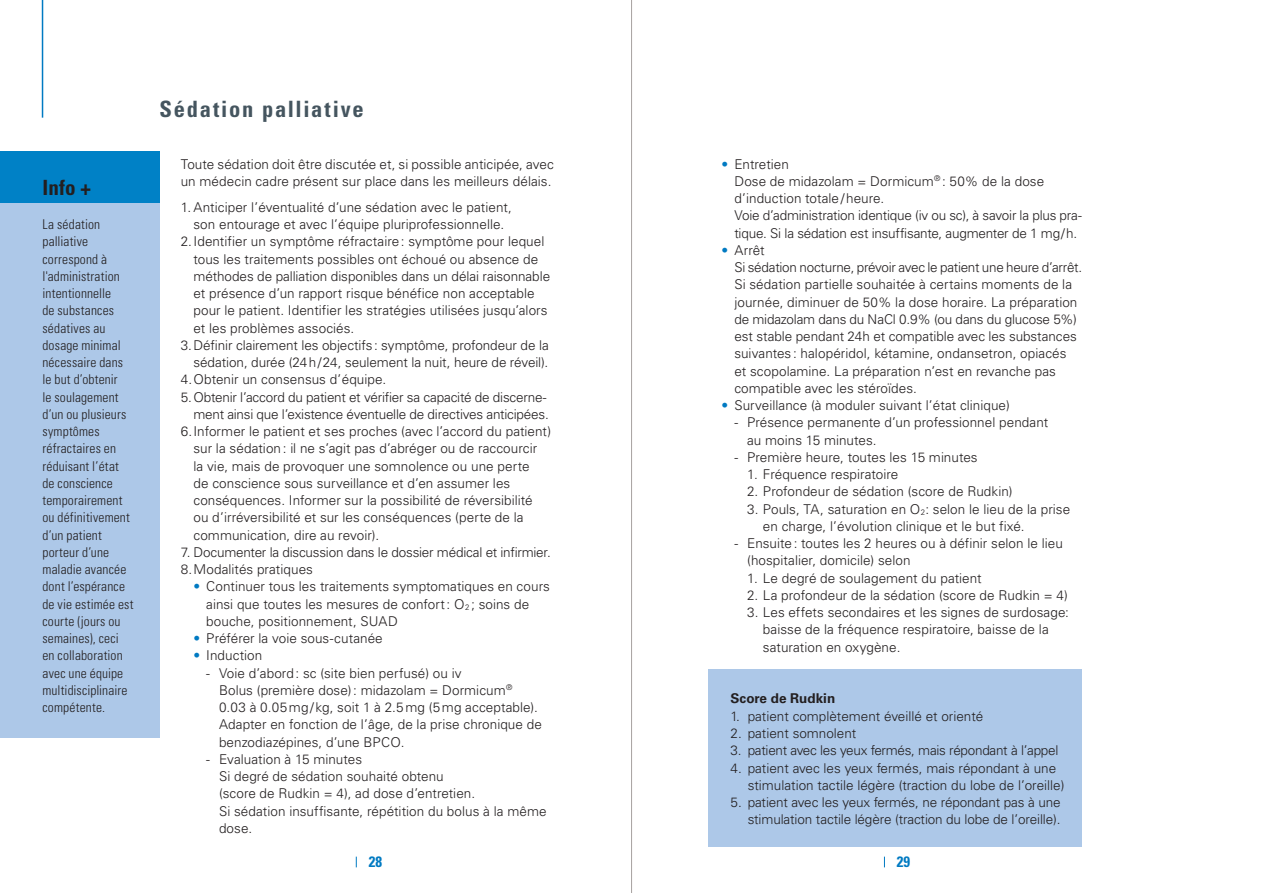
<style>
.page{position:relative;width:1263px;height:893px;background:#fff}
.page>*{position:absolute;margin:0;border:0;box-sizing:border-box;transform-origin:0 0}
.Titres{font:700 condensed 22.5px "Univers LT Std";letter-spacing:.08em;color:#45555f}
.t1{font:700 condensed 21px "Univers LT Std";color:#231f20}
.t2{font:700 condensed 15px "Univers LT Std";color:#007ac2}
.TEXTE_COURANT{font:300 13.5px/17.2px "Univers LT Std";letter-spacing:.005em;color:#231f20}
.t3{font:300 condensed 13.5px/17.2px "Univers LT Std";letter-spacing:.01em;color:#231f20}
.Texte_courant{font:300 13.5px/17.2px "Univers LT Std";letter-spacing:-.005em;color:#231f20}
.TEXTE_COURANT-2{font:300 13.5px/17.2px "Univers LT Std";letter-spacing:-.015em;color:#231f20}
.TEXTE_COURANT-3{font:300 13.5px "Univers LT Std";letter-spacing:-.02em;color:#231f20}
.Texte_courant-2{font:700 13.5px "Univers LT Std";color:#231f20}
.s1{color:#007ac2}
</style>
<div class="page">
<div style="left:709px;top:669px;width:373px;height:177px;background:#adc8e8"></div>
<hr style="left:631px;top:0;width:1px;height:893px;background:#a7a2a0">
<div style="left:0;top:195px;width:159px;height:543px;background:#adc8e8"></div>
<div style="left:0;top:151px;width:159px;height:52px;background:#0081c6"></div>
<hr style="left:42px;top:0;width:1px;height:118px;background:#007ac2">
<p class="t1" style="left:43px;top:174px;width:50px">Info +</p>
<p class="t3" style="left:43px;top:216px;width:93px">La sédation palliative correspond à l'administration intentionnelle<br>de substances sédatives au dosage minimal nécessaire dans le but d’obtenir<br>le soulagement d’un ou plusieurs symptômes réfractaires en réduisant l’état de conscience temporairement ou définitivement d’un patient porteur d’une maladie avancée dont l’espérance de vie estimée est courte (jours ou semaines), ceci en collaboration avec une équipe multidisciplinaire compétente.</p>
<p class="Titres" style="left:159px;top:95px;width:206px">Sédation palliative</p>
<p class="TEXTE_COURANT" style="left:181px;top:155px;width:375px">Toute sédation doit être discutée et, si possible anticipée, avec un médecin cadre présent sur place dans les meilleurs délais.</p>
<p class="TEXTE_COURANT" style="left:181px;top:198px;width:333px;text-align:center">1.Anticiper l’éventualité d’une sédation avec le patient, son entourage et avec l’équipe pluriprofessionnelle.</p>
<p class="TEXTE_COURANT" style="left:193px;top:233px;width:358px;text-indent:-13px">2.Identifier un symptôme réfractaire: symptôme pour lequel tous les traitements possibles ont échoué ou absence de méthodes de palliation disponibles dans un délai raisonnable et présence d’un rapport risque bénéfice non acceptable pour le patient. Identifier les stratégies utilisées jusqu’alors et les problèmes associés.</p>
<p class="TEXTE_COURANT" style="left:181px;top:336px;width:369px;text-align:right">3.Définir clairement les objectifs: symptôme, profondeur de la sédation, durée (24h/24, seulement la nuit, heure de réveil).</p>
<p class="TEXTE_COURANT" style="left:181px;top:371px;width:207px">4.Obtenir un consensus d’équipe.</p>
<p class="TEXTE_COURANT-2" style="left:181px;top:388px;width:370px;text-align:right">5.Obtenir l’accord du patient et vérifier sa capacité de discerne&shy;ment ainsi que l’existence éventuelle de directives anticipées.</p>
<p class="TEXTE_COURANT" style="left:193px;top:423px;width:359px;text-indent:-13px">6.Informer le patient et ses proches (avec l’accord du patient) sur la sédation: il ne s’agit pas d’abréger ou de raccourcir<br>la vie, mais de provoquer une somnolence ou une perte<br>de conscience sous surveillance et d’en assumer les conséquences. Informer sur la possibilité de réversibilité ou d’irréversibilité et sur les conséquences (perte de la communication, dire au revoir).</p>
<p class="TEXTE_COURANT-2" style="left:181px;top:543px;width:372px">7. Documenter la discussion dans le dossier médical et infirmier.</p>
<p class="TEXTE_COURANT" style="left:181px;top:561px;width:134px">8.Modalités pratiques</p>
<p class="TEXTE_COURANT" style="left:206px;top:578px;width:345px;text-indent:-13px"><span class="s1">•</span> Continuer tous les traitements symptomatiques en cours ainsi que toutes les mesures de confort: O<sub>2</sub> ; soins de bouche, positionnement, SUAD</p>
<p class="TEXTE_COURANT" style="left:193px;top:630px;width:191px"><span class="s1">•</span> Préférer la voie sous-cutanée</p>
<p class="TEXTE_COURANT" style="left:193px;top:647px;width:70px"><span class="s1">•</span> Induction</p>
<p class="TEXTE_COURANT" style="left:206px;top:664px;width:257px">- Voie d’abord: sc (site bien perfusé) ou iv</p>
<p class="TEXTE_COURANT" style="left:219px;top:681px;width:324px">Bolus (première dose): midazolam = Dormicum<sup>® </sup>0.03 à 0.05mg/kg, soit 1 à 2.5mg (5mg acceptable).<br>Adapter en fonction de l’âge, de la prise chronique de benzodiazépines, d’une BPCO.</p>
<p class="TEXTE_COURANT" style="left:206px;top:750px;width:157px">- Evaluation à 15 minutes</p>
<p class="TEXTE_COURANT" style="left:219px;top:768px;width:258px">Si degré de sédation souhaité obtenu (score de Rudkin = 4), ad dose d’entretien.</p>
<p class="TEXTE_COURANT" style="left:219px;top:802px;width:329px">Si sédation insuffisante, répétition du bolus à la même dose.</p>
<p class="TEXTE_COURANT" style="left:722px;top:155px;width:69px"><span class="s1">•</span> Entretien</p>
<p class="TEXTE_COURANT" style="left:734px;top:173px;width:311px">Dose de midazolam = Dormicum<sup>®</sup> : 50% de la dose d’induction totale/heure.</p>
<p class="TEXTE_COURANT-2" style="left:734px;top:207px;width:349px">Voie d’administration identique (iv ou sc), à savoir la plus pra&shy;tique. Si la sédation est insuffisante, augmenter de 1 mg/h.</p>
<p class="TEXTE_COURANT" style="left:722px;top:242px;width:45px"><span class="s1">•</span> Arrêt</p>
<p class="TEXTE_COURANT-3" style="left:734px;top:259px;width:349px">Si sédation nocturne, prévoir avec le patient une heure d’arrêt.</p>
<p class="TEXTE_COURANT" style="left:734px;top:276px;width:345px">Si sédation partielle souhaitée à certains moments de la journée, diminuer de 50% la dose horaire. La préparation de midazolam dans du NaCl 0.9% (ou dans du glucose 5%) est stable pendant 24h et compatible avec les substances suivantes: halopéridol, kétamine, ondansetron, opiacés et scopolamine. La préparation n’est en revanche pas compatible avec les stéroïdes.</p>
<p class="TEXTE_COURANT" style="left:722px;top:397px;width:290px"><span class="s1">•</span> Surveillance (à moduler suivant l’état clinique)</p>
<p class="TEXTE_COURANT" style="left:747px;top:414px;width:303px;text-indent:-13px">- Présence permanente d’un professionnel pendant au moins 15 minutes.</p>
<p class="TEXTE_COURANT" style="left:734px;top:449px;width:245px">- Première heure, toutes les 15 minutes</p>
<p class="TEXTE_COURANT" style="left:747px;top:466px;width:153px">1. Fréquence respiratoire</p>
<p class="TEXTE_COURANT" style="left:747px;top:483px;width:267px">2. Profondeur de sédation (score de Rudkin)</p>
<p class="TEXTE_COURANT" style="left:763px;top:500px;width:309px;text-indent:-16px">3. Pouls, TA, saturation en O<sub>2</sub>: selon le lieu de la prise en charge, l’évolution clinique et le but fixé.</p>
<p class="TEXTE_COURANT" style="left:747px;top:535px;width:317px;text-indent:-13px">- Ensuite: toutes les 2 heures ou à définir selon le lieu (hospitalier, domicile) selon</p>
<p class="TEXTE_COURANT" style="left:747px;top:569px;width:236px">1. Le degré de soulagement du patient</p>
<p class="TEXTE_COURANT" style="left:747px;top:587px;width:322px">2. La profondeur de la sédation (score de Rudkin = 4)</p>
<p class="TEXTE_COURANT" style="left:763px;top:604px;width:308px;text-indent:-16px">3. Les effets secondaires et les signes de surdosage: baisse de la fréquence respiratoire, baisse de la saturation en oxygène.</p>
<p class="Texte_courant-2" style="left:731px;top:691px;width:106px">Score de Rudkin</p>
<p class="Texte_courant" style="left:731px;top:707px;width:254px">1. patient complètement éveillé et orienté</p>
<p class="Texte_courant" style="left:731px;top:725px;width:127px">2. patient somnolent</p>
<p class="Texte_courant" style="left:731px;top:742px;width:329px">3. patient avec les yeux fermés, mais répondant à l’appel</p>
<p class="Texte_courant" style="left:748px;top:759px;width:318px;text-indent:-17px">4. patient avec les yeux fermés, mais répondant à une stimulation tactile légère (traction du lobe de l’oreille)</p>
<p class="Texte_courant" style="left:731px;top:794px;width:331px;text-align:right">5. patient avec les yeux fermés, ne répondant pas à une stimulation tactile légère (traction du lobe de l’oreille).</p>
<p class="t2" style="left:369px;top:853px;width:15px">28</p>
<p class="t2" style="left:897px;top:853px;width:15px">29</p>
</div>
